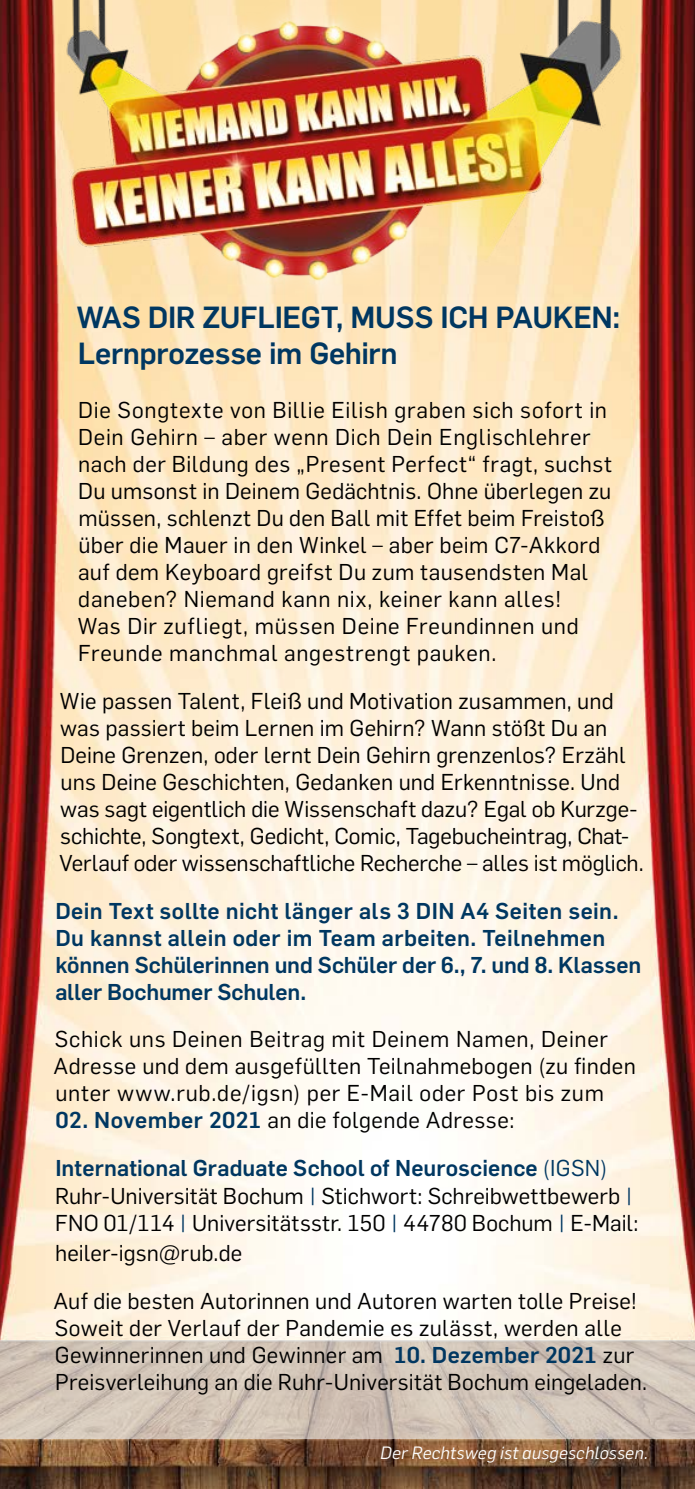
<style>
.page{position:relative;width:695px;height:1489px;background:#fff}
.page>*{position:absolute;margin:0;border:0;box-sizing:border-box;transform-origin:0 0}
.t1{font:700 30px/36px "Rub Flama";letter-spacing:-.01em;color:#003761}
.t2{font:22.5px/27px "Rub Flama";letter-spacing:.015em;color:#000}
.t3{font:700 22.5px/27px "Rub Flama";letter-spacing:.015em;color:#003761}
.t4{font:italic 17.5px "Rub Flama";letter-spacing:.01em;color:#fff}
.s1{font-weight:700;color:#003761}
.s2{color:#003761}
</style>
<div class="page">
<img style="left:0;top:0;width:694px;height:1488px">
<img style="left:58px;top:0;width:573px;height:296px">
<svg style="left:0;top:1340px;width:694px;height:99px;background:#d0c3b7"></svg>
<h1 class="t1" style="left:77px;top:297px;width:545px">WAS DIR ZUFLIEGT, MUSS ICH PAUKEN:<br>Lernprozesse im Gehirn</h1>
<p class="t2" style="left:78px;top:395px;width:535px">Die Songtexte von Billie Eilish graben sich sofort in Dein Gehirn – aber wenn Dich Dein Englischlehrer nach der Bildung des „Present Perfect“ fragt, suchst Du umsonst in Deinem Gedächtnis. Ohne überlegen zu müssen, schlenzt Du den Ball mit Effet beim Freistoß über die Mauer in den Winkel – aber beim C7-Akkord auf dem Keyboard greifst Du zum tausendsten Mal daneben? Niemand kann nix, keiner kann alles!<br>Was Dir zufliegt, müssen Deine Freundinnen und Freunde manchmal angestrengt pauken.</p>
<p class="t2" style="left:60px;top:686px;width:585px">Wie passen Talent, Fleiß und Motivation zusammen, und was passiert beim Lernen im Gehirn? Wann stößt Du an Deine Grenzen, oder lernt Dein Gehirn grenzenlos? Erzähl uns Deine Geschichten, Gedanken und Erkenntnisse. Und was sagt eigentlich die Wissenschaft dazu? Egal ob Kurzge&shy;schichte, Songtext, Gedicht, Comic, Tagebucheintrag, Chat-Verlauf oder wissenschaftliche Recherche – alles ist möglich.</p>
<p class="t3" style="left:55px;top:895px;width:587px">Dein Text sollte nicht länger als 3 DIN A4 Seiten sein.<br>Du kannst allein oder im Team arbeiten. Teilnehmen können Schülerinnen und Schüler der 6., 7. und 8. Klassen aller Bochumer Schulen.</p>
<p class="t2" style="left:53px;top:1024px;width:584px">Schick uns Deinen Beitrag mit Deinem Namen, Deiner<br>Adresse und dem ausgefüllten Teilnahmebogen (zu finden unter www.rub.de/igsn) per E-Mail oder Post bis zum</p>
<p class="t2" style="left:56px;top:1105px;width:460px"><span class="s1">02. November 2021</span> an die folgende Adresse:</p>
<p class="t2" style="left:55px;top:1153px;width:584px"><span class="s1">International Graduate School of Neuroscience</span> <span class="s2">(IGSN)<br></span>Ruhr-Universität Bochum <span class="s2">|</span> Stichwort: Schreibwettbewerb <span class="s2">|<br></span>FNO 01/114 <span class="s2">|</span> Universitätsstr. 150 <span class="s2">|</span> 44780 Bochum <span class="s2">|</span> E-Mail:</p>
<p class="t2" style="left:53px;top:1226px;width:585px;line-height:48px">heiler-igsn@rub.de<br>Auf die besten Autorinnen und Autoren warten tolle Preise!</p>
<p class="t2" style="left:55px;top:1312px;width:593px">Soweit der Verlauf der Pandemie es zulässt, werden alle<br>Gewinnerinnen und Gewinner am <span class="s1">10. Dezember 2021</span> zur<br>Preisverleihung an die Ruhr-Universität Bochum eingeladen.</p>
<p class="t4" style="left:380px;top:1440px;width:269px">Der Rechtsweg ist ausgeschlossen.</p>
</div>
